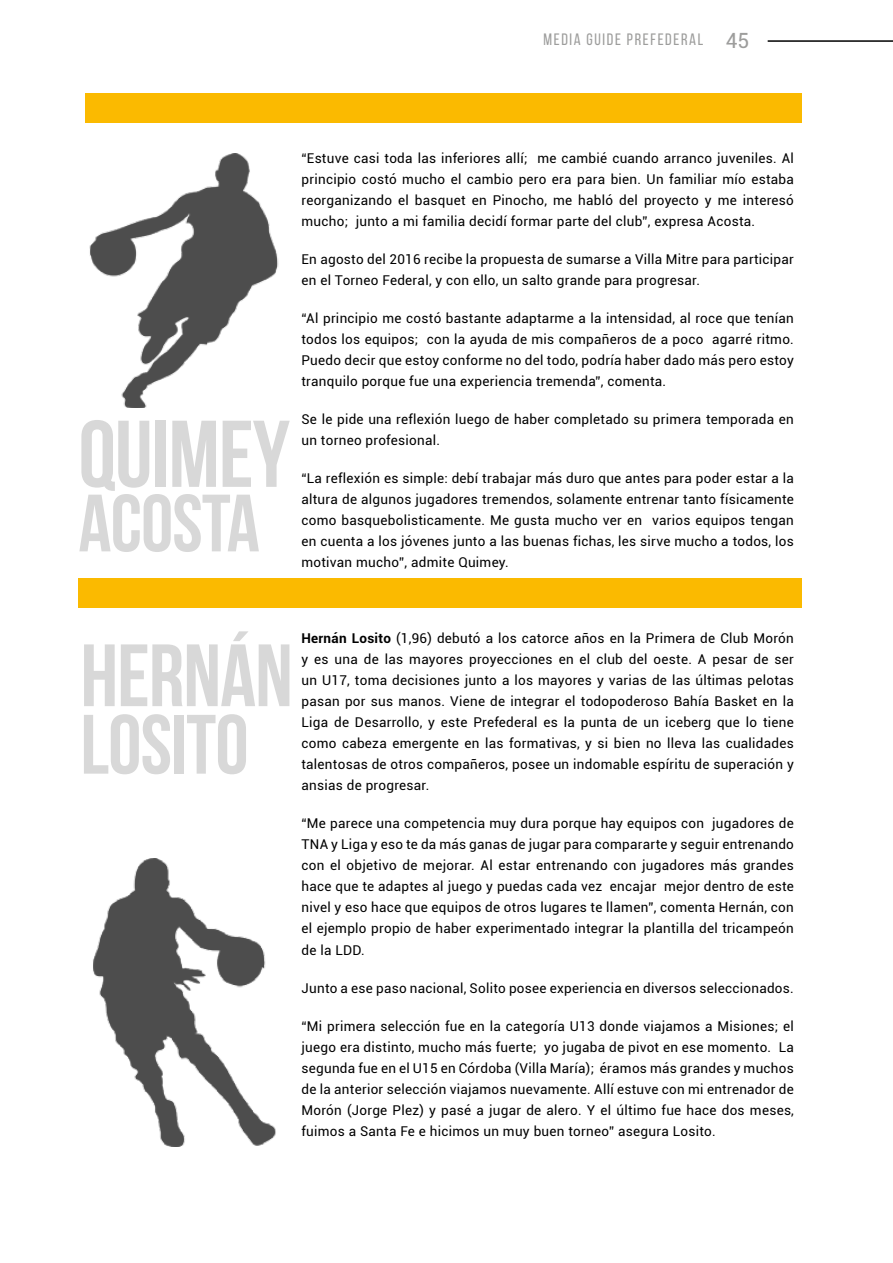
<style>
.page{position:relative;width:893px;height:1263px;background:#fff}
.page>*{position:absolute;margin:0;border:0;box-sizing:border-box;transform-origin:0 0}
.t1{font:700 94.5px "Bebas Neue";letter-spacing:-.01em;color:#d8d8d8}
.t2{font:700 88.2px "Bebas Neue";letter-spacing:-.01em;color:#d8d8d8}
.t3{font:700 84px "Bebas Neue";letter-spacing:-.01em;color:#d8d8d8}
.t4{font:700 81px "Bebas Neue";letter-spacing:-.01em;color:#d8d8d8}
.t5{font:16.5px "Bebas Neue";letter-spacing:.1em;color:#9d9d9c}
.t6{font:13.5px/21px "Roboto";letter-spacing:.02em;color:#000;text-align:justify}
.s1{font-family:"Roboto";font-size:21px}
.s2{font-weight:700}
</style>
<div class="page">
<hr style="left:768px;top:40px;width:125px;height:2px;background:#000">
<img style="left:93px;top:858px;width:183px;height:288px">
<div style="left:78px;top:578px;width:723px;height:30px;background:#fbba00"></div>
<div style="left:85px;top:94px;width:716px;height:29px;background:#fbba00"></div>
<img style="left:89px;top:153px;width:190px;height:255px">
<p class="t5" style="left:543px;top:30px;width:207px">MEDIA GUIDE PREFEDERAL <span class="s1">45</span></p>
<h1 class="t1" style="left:78px;top:402px;width:213px">QUIMEY</h1>
<h3 class="t4" style="left:78px;top:479px;width:183px">ACOSTA</h3>
<p class="t6" style="left:301px;top:147px;width:494px">“Estuve casi toda las inferiores allí; me cambié cuando arranco juveniles. Al principio costó mucho el cambio pero era para bien. Un familiar mío estaba reorganizando el basquet en Pinocho, me habló del proyecto y me interesó mucho; junto a mi familia decidí formar parte del club”, expresa Acosta.</p>
<p class="t6" style="left:301px;top:248px;width:494px">En agosto del 2016 recibe la propuesta de sumarse a Villa Mitre para participar en el Torneo Federal, y con ello, un salto grande para progresar.</p>
<p class="t6" style="left:301px;top:307px;width:494px">“Al principio me costó bastante adaptarme a la intensidad, al roce que tenían todos los equipos; con la ayuda de mis compañeros de a poco agarré ritmo.<br>Puedo decir que estoy conforme no del todo, podría haber dado más pero estoy tranquilo porque fue una experiencia tremenda”, comenta.</p>
<p class="t6" style="left:301px;top:408px;width:494px">Se le pide una reflexión luego de haber completado su primera temporada en un torneo profesional.</p>
<p class="t6" style="left:301px;top:467px;width:494px">“La reflexión es simple: debí trabajar más duro que antes para poder estar a la altura de algunos jugadores tremendos, solamente entrenar tanto físicamente como basquebolisticamente. Me gusta mucho ver en varios equipos tengan en cuenta a los jóvenes junto a las buenas fichas, les sirve mucho a todos, los motivan mucho”, admite Quimey.</p>
<h2 class="t2" style="left:81px;top:627px;width:214px">HERNÁN</h2>
<h3 class="t3" style="left:81px;top:698px;width:170px">LOSITO</h3>
<p class="t6" style="left:301px;top:627px;width:494px"><span class="s2">Hernán Losito</span> (1,96) debutó a los catorce años en la Primera de Club Morón y es una de las mayores proyecciones en el club del oeste. A pesar de ser un U17, toma decisiones junto a los mayores y varias de las últimas pelotas pasan por sus manos. Viene de integrar el todopoderoso Bahía Basket en la Liga de Desarrollo, y este Prefederal es la punta de un iceberg que lo tiene como cabeza emergente en las formativas, y si bien no lleva las cualidades talentosas de otros compañeros, posee un indomable espíritu de superación y ansias de progresar.</p>
<p class="t6" style="left:301px;top:813px;width:494px">“Me parece una competencia muy dura porque hay equipos con jugadores de TNA y Liga y eso te da más ganas de jugar para compararte y seguir entrenando con el objetivo de mejorar. Al estar entrenando con jugadores más grandes hace que te adaptes al juego y puedas cada vez encajar mejor dentro de este nivel y eso hace que equipos de otros lugares te llamen”, comenta Hernán, con el ejemplo propio de haber experimentado integrar la plantilla del tricampeón de la LDD.</p>
<p class="t6" style="left:301px;top:977px;width:494px">Junto a ese paso nacional, Solito posee experiencia en diversos seleccionados.</p>
<p class="t6" style="left:301px;top:1015px;width:494px">“Mi primera selección fue en la categoría U13 donde viajamos a Misiones; el juego era distinto, mucho más fuerte; yo jugaba de pivot en ese momento. La segunda fue en el U15 en Córdoba (Villa María); éramos más grandes y muchos de la anterior selección viajamos nuevamente. Allí estuve con mi entrenador de Morón (Jorge Plez) y pasé a jugar de alero. Y el último fue hace dos meses, fuimos a Santa Fe e hicimos un muy buen torneo” asegura Losito.</p>
</div>
